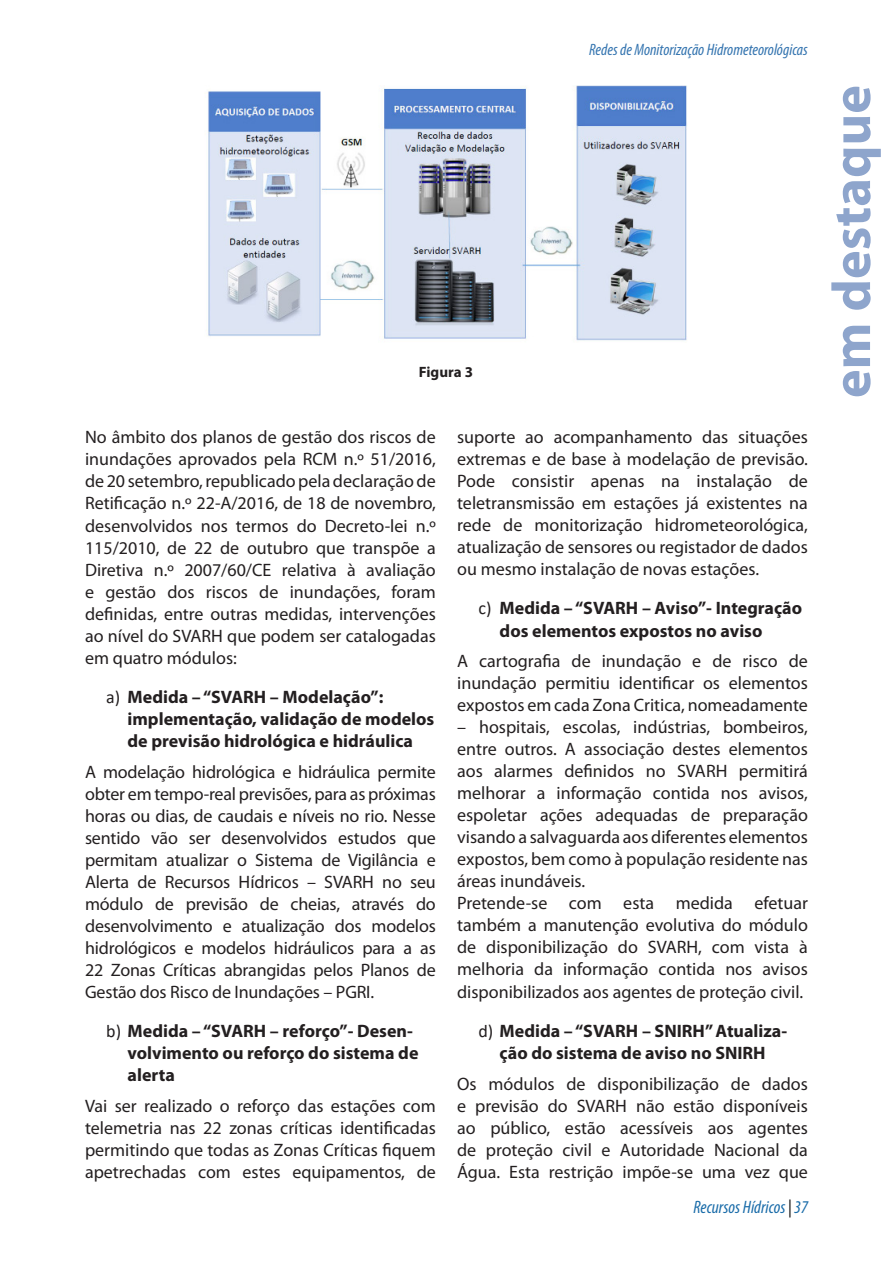
<style>
.page{position:relative;width:893px;height:1263px;background:#fff}
.page>*{position:absolute;margin:0;border:0;box-sizing:border-box;transform-origin:0 0}
.t1{font:700 54.45px "Myriad Pro";color:#8ea5cc}
.Corpo_texto{font:18px/22px "Myriad Pro";color:#231f20;text-align:justify}
.t2{font:700 18px/22px "Myriad Pro";color:#231f20}
.t3{font:italic condensed 18px "Myriad Pro";color:#1a6ca9}
.t4{font:italic condensed 16.5px "Myriad Pro";color:#3575b0}
.Legenda_figura{font:700 15px "Myriad Pro";color:#231f20}
.s1{font-family:"Calibri";font-weight:400}
.s2{color:#000}
</style>
<div class="page">
<img style="left:207px;top:85px;width:480px;height:256px">
<p class="t4" style="left:589px;top:39px;width:220px">Redes de Monitorização Hidrometeorológicas</p>
<p class="Legenda_figura" style="left:419px;top:362px;width:56px">Figura 3</p>
<p class="Corpo_texto" style="left:85px;top:426px;width:352px">No âmbito dos planos de gestão dos riscos de inundações aprovados pela RCM n.º 51/2016, de 20 setembro, republicado pela declaração de Retificação n.º 22-A/2016, de 18 de novembro, desenvolvidos nos termos do Decreto-lei n.º 115/2010, de 22 de outubro que transpõe a Diretiva n.º 2007/60/CE relativa à avaliação e gestão dos riscos de inundações, foram definidas, entre outras medidas, intervenções ao nível do SVARH que podem ser catalogadas em quatro módulos:</p>
<p class="t2" style="left:128px;top:685px;width:308px;text-indent:-21px"><span class="s1">a)</span> Medida – “SVARH – Modelação”: implementação, validação de modelos de previsão hidrológica e hidráulica</p>
<p class="Corpo_texto" style="left:85px;top:760px;width:352px">A modelação hidrológica e hidráulica permite obter em tempo-real previsões, para as próximas horas ou dias, de caudais e níveis no rio. Nesse sentido vão ser desenvolvidos estudos que permitam atualizar o Sistema de Vigilância e Alerta de Recursos Hídricos – SVARH no seu módulo de previsão de cheias, através do desenvolvimento e atualização dos modelos hidrológicos e modelos hidráulicos para a as 22 Zonas Críticas abrangidas pelos Planos de Gestão dos Risco de Inundações – PGRI.</p>
<p class="t2" style="left:128px;top:1019px;width:292px;text-indent:-21px"><span class="s1">b)</span> Medida – “SVARH – reforço”- Desen&shy;volvimento ou reforço do sistema de alerta</p>
<p class="Corpo_texto" style="left:85px;top:1094px;width:352px">Vai ser realizado o reforço das estações com telemetria nas 22 zonas críticas identificadas permitindo que todas as Zonas Críticas fiquem apetrechadas com estes equipamentos, de</p>
<p class="Corpo_texto" style="left:457px;top:426px;width:352px">suporte ao acompanhamento das situações extremas e de base à modelação de previsão.<br>Pode consistir apenas na instalação de teletransmissão em estações já existentes na rede de monitorização hidrometeorológica, atualização de sensores ou registador de dados ou mesmo instalação de novas estações.</p>
<p class="t2" style="left:500px;top:597px;width:304px;text-indent:-21px"><span class="s1">c)</span> Medida – “SVARH – Aviso”- Integração dos elementos expostos no aviso</p>
<p class="Corpo_texto" style="left:457px;top:650px;width:352px">A cartografia de inundação e de risco de inundação permitiu identificar os elementos expostos em cada Zona Critica, nomeadamente</p>
<p class="Corpo_texto" style="left:457px;top:716px;width:352px">– hospitais, escolas, indústrias, bombeiros, entre outros. A associação destes elementos aos alarmes definidos no SVARH permitirá melhorar a informação contida nos avisos, espoletar ações adequadas de preparação visando a salvaguarda aos diferentes elementos expostos, bem como à população residente nas áreas inundáveis.</p>
<p class="Corpo_texto" style="left:457px;top:892px;width:352px">Pretende-se com esta medida efetuar também a manutenção evolutiva do módulo de disponibilização do SVARH, com vista à melhoria da informação contida nos avisos disponibilizados aos agentes de proteção civil.</p>
<p class="t2" style="left:478px;top:1019px;width:310px;text-align:center"><span class="s1">d)</span> Medida – “SVARH – SNIRH” Atualiza&shy;ção do sistema de aviso no SNIRH</p>
<p class="Corpo_texto" style="left:457px;top:1072px;width:352px">Os módulos de disponibilização de dados e previsão do SVARH não estão disponíveis ao público, estão acessíveis aos agentes de proteção civil e Autoridade Nacional da Água. Esta restrição impõe-se uma vez que</p>
<p class="t3" style="left:693px;top:1196px;width:116px">Recursos Hídricos <span class="s2">|</span> 37</p>
<h1 class="t1" style="left:816px;top:398px;width:315px;rotate:-90deg">em destaque</h1>
</div>
